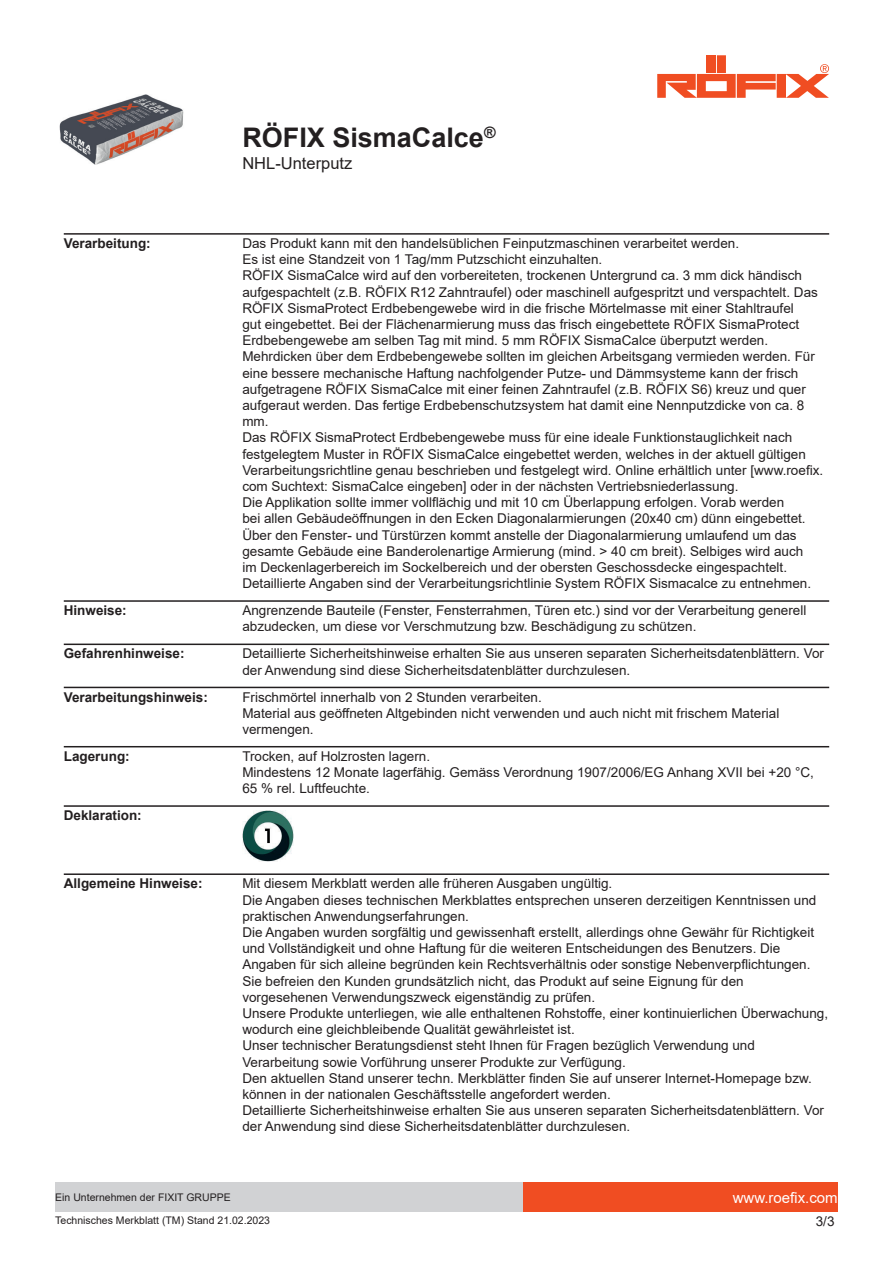
<style>
.page{position:relative;width:893px;height:1263px;background:#fff}
.page>*{position:absolute;margin:0;border:0;box-sizing:border-box;transform-origin:0 0}
.t1{font:700 27px "Arial";color:#231f20}
.t2{font:16.5px "Arial";color:#231f20}
.t3{font:15px "Arial";color:#fff}
.t4{font:13.5px/16.2px "Arial";color:#231f20}
.t5{font:700 13.5px "Arial";color:#231f20}
.t6{font:10.5px "Arial";color:#231f20}
</style>
<div class="page">
<img style="left:59px;top:95px;width:125px;height:70px">
<div style="left:717px;top:55px;width:9px;height:18px;background:#f04d22"></div>
<div style="left:707px;top:55px;width:9px;height:18px;background:#f04d22"></div>
<svg style="left:657px;top:64px;width:172px;height:34px"></svg>
<div style="left:523px;top:1182px;width:315px;height:30px;background:#f04d22"></div>
<div style="left:55px;top:1182px;width:468px;height:30px;background:#d1d2d4"></div>
<hr style="left:64px;top:233px;width:765px;height:2px;background:#231f20">
<hr style="left:64px;top:600px;width:765px;height:2px;background:#231f20">
<hr style="left:64px;top:643px;width:765px;height:2px;background:#231f20">
<hr style="left:64px;top:687px;width:765px;height:1px;background:#231f20">
<hr style="left:64px;top:746px;width:765px;height:1px;background:#231f20">
<hr style="left:64px;top:805px;width:765px;height:2px;background:#231f20">
<img style="left:242px;top:810px;width:51px;height:51px">
<hr style="left:64px;top:873px;width:765px;height:2px;background:#231f20">
<h1 class="t1" style="left:242px;top:119px;width:255px">RÖFIX SismaCalce<sup>®</sup></h1>
<p class="t2" style="left:242px;top:152px;width:112px">NHL-Unterputz</p>
<p class="t5" style="left:64px;top:234px;width:89px">Verarbeitung:</p>
<p class="t4" style="left:242px;top:235px;width:582px">Das Produkt kann mit den handelsüblichen Feinputzmaschinen verarbeitet werden.<br>Es ist eine Standzeit von 1 Tag/mm Putzschicht einzuhalten.<br>RÖFIX SismaCalce wird auf den vorbereiteten, trockenen Untergrund ca. 3 mm dick händisch aufgespachtelt (z.B. RÖFIX R12 Zahntraufel) oder maschinell aufgespritzt und verspachtelt. Das RÖFIX SismaProtect Erdbebengewebe wird in die frische Mörtelmasse mit einer Stahltraufel<br>gut eingebettet. Bei der Flächenarmierung muss das frisch eingebettete RÖFIX SismaProtect Erdbebengewebe am selben Tag mit mind. 5 mm RÖFIX SismaCalce überputzt werden.<br>Mehrdicken über dem Erdbebengewebe sollten im gleichen Arbeitsgang vermieden werden. Für eine bessere mechanische Haftung nachfolgender Putze- und Dämmsysteme kann der frisch aufgetragene RÖFIX SismaCalce mit einer feinen Zahntraufel (z.B. RÖFIX S6) kreuz und quer aufgeraut werden. Das fertige Erdbebenschutzsystem hat damit eine Nennputzdicke von ca. 8 mm.<br>Das RÖFIX SismaProtect Erdbebengewebe muss für eine ideale Funktionstauglichkeit nach festgelegtem Muster in RÖFIX SismaCalce eingebettet werden, welches in der aktuell gültigen Verarbeitungsrichtline genau beschrieben und festgelegt wird. Online erhältlich unter [www.roefix. com Suchtext: SismaCalce eingeben] oder in der nächsten Vertriebsniederlassung.<br>Die Applikation sollte immer vollflächig und mit 10 cm Überlappung erfolgen. Vorab werden<br>bei allen Gebäudeöffnungen in den Ecken Diagonalarmierungen (20x40 cm) dünn eingebettet.<br>Über den Fenster- und Türstürzen kommt anstelle der Diagonalarmierung umlaufend um das gesamte Gebäude eine Banderolenartige Armierung (mind. &gt; 40 cm breit). Selbiges wird auch<br>im Deckenlagerbereich im Sockelbereich und der obersten Geschossdecke eingespachtelt.<br>Detaillierte Angaben sind der Verarbeitungsrichtlinie System RÖFIX Sismacalce zu entnehmen.</p>
<p class="t5" style="left:64px;top:601px;width:65px">Hinweise:</p>
<p class="t4" style="left:242px;top:602px;width:566px">Angrenzende Bauteile (Fenster, Fensterrahmen, Türen etc.) sind vor der Verarbeitung generell abzudecken, um diese vor Verschmutzung bzw. Beschädigung zu schützen.</p>
<p class="t5" style="left:64px;top:644px;width:122px">Gefahrenhinweise:</p>
<p class="t4" style="left:242px;top:645px;width:583px">Detaillierte Sicherheitshinweise erhalten Sie aus unseren separaten Sicherheitsdatenblättern. Vor der Anwendung sind diese Sicherheitsdatenblätter durchzulesen.</p>
<p class="t5" style="left:64px;top:687px;width:146px">Verarbeitungshinweis:</p>
<p class="t4" style="left:242px;top:689px;width:538px">Frischmörtel innerhalb von 2 Stunden verarbeiten.<br>Material aus geöffneten Altgebinden nicht verwenden und auch nicht mit frischem Material vermengen.</p>
<p class="t5" style="left:64px;top:746px;width:68px">Lagerung:</p>
<p class="t4" style="left:242px;top:748px;width:573px">Trocken, auf Holzrosten lagern.<br>Mindestens 12 Monate lagerfähig. Gemäss Verordnung 1907/2006/EG Anhang XVII bei +20 °C,<br>65 % rel. Luftfeuchte.</p>
<p class="t5" style="left:64px;top:806px;width:80px">Deklaration:</p>
<p class="t5" style="left:64px;top:874px;width:140px">Allgemeine Hinweise:</p>
<p class="t4" style="left:242px;top:875px;width:587px">Mit diesem Merkblatt werden alle früheren Ausgaben ungültig.<br>Die Angaben dieses technischen Merkblattes entsprechen unseren derzeitigen Kenntnissen und praktischen Anwendungserfahrungen.<br>Die Angaben wurden sorgfältig und gewissenhaft erstellt, allerdings ohne Gewähr für Richtigkeit und Vollständigkeit und ohne Haftung für die weiteren Entscheidungen des Benutzers. Die Angaben für sich alleine begründen kein Rechtsverhältnis oder sonstige Nebenverpflichtungen.<br>Sie befreien den Kunden grundsätzlich nicht, das Produkt auf seine Eignung für den vorgesehenen Verwendungszweck eigenständig zu prüfen.<br>Unsere Produkte unterliegen, wie alle enthaltenen Rohstoffe, einer kontinuierlichen Überwachung, wodurch eine gleichbleibende Qualität gewährleistet ist.<br>Unser technischer Beratungsdienst steht Ihnen für Fragen bezüglich Verwendung und Verarbeitung sowie Vorführung unserer Produkte zur Verfügung.<br>Den aktuellen Stand unserer techn. Merkblätter finden Sie auf unserer Internet-Homepage bzw. können in der nationalen Geschäftsstelle angefordert werden.<br>Detaillierte Sicherheitshinweise erhalten Sie aus unseren separaten Sicherheitsdatenblättern. Vor der Anwendung sind diese Sicherheitsdatenblätter durchzulesen.</p>
<p class="t6" style="left:55px;top:1190px;width:177px">Ein Unternehmen der FIXIT GRUPPE</p>
<p class="t3" style="left:733px;top:1187px;width:107px">www.roefix.com</p>
<p class="t6" style="left:55px;top:1213px;width:216px">Technisches Merkblatt (TM) Stand 21.02.2023</p>
<p class="t4" style="left:816px;top:1213px;width:20px">3/3</p>
</div>
